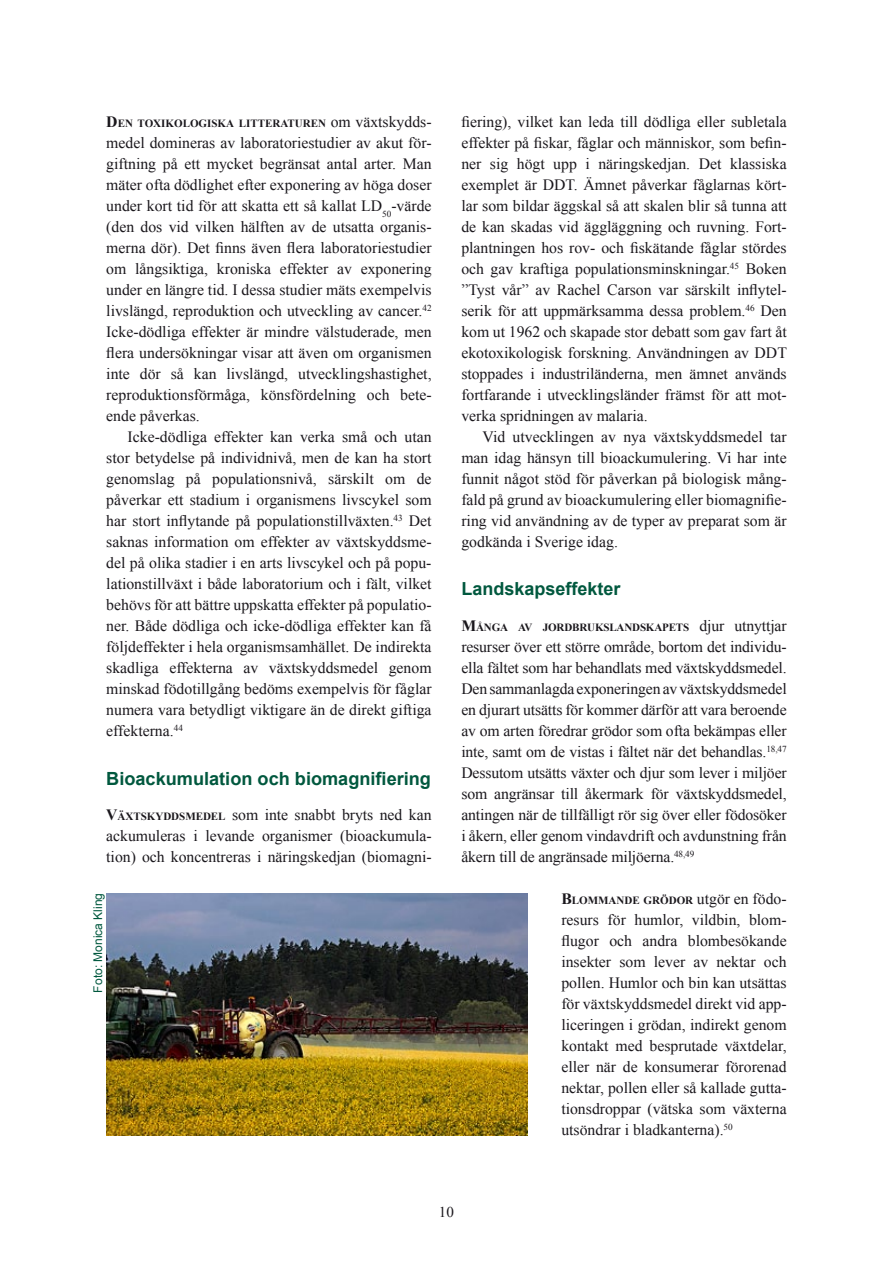
<style>
.page{position:relative;width:893px;height:1263px;background:#fff}
.page>*{position:absolute;margin:0;border:0;box-sizing:border-box;transform-origin:0 0}
.t1{font:700 18.15px "Arial";color:#00583e}
.t2{font:700 18px "Arial";color:#00583e}
.t3{font:15.75px/21px "Times New Roman";color:#1a171c;text-align:justify}
.t4{font:15px "Times New Roman";color:#1a171c}
.t5{font:12px "Arial";color:#00583e}
.t6{font:700 10.95px "Times New Roman";color:#1a171c}
.s1{font-size:15.75px}
.s2{font-weight:400;font-size:15.75px}
.s3{font-weight:700}
.s4{font-weight:700;font-size:10.95px}
</style>
<div class="page">
<img style="left:106px;top:893px;width:421px;height:242px">
<p class="t6" style="left:106px;top:116px;width:327px"><span class="s1">D</span>EN TOXIKOLOGISKA LITTERATUREN <span class="s2">om växtskydds-</span></p>
<p class="t3" style="left:106px;top:132px;width:327px">medel domineras av laboratoriestudier av akut för&shy;giftning på ett mycket begränsat antal arter. Man mäter ofta dödlighet efter exponering av höga doser under kort tid för att skatta ett så kallat LD<sub>50</sub>-värde (den dos vid vilken hälften av de utsatta organis&shy;merna dör). Det finns även flera laboratoriestudier om långsiktiga, kroniska effekter av exponering under en längre tid. I dessa studier mäts exempelvis livslängd, reproduktion och utveckling av cancer.<sup>42<br></sup>Icke-dödliga effekter är mindre välstuderade, men flera undersökningar visar att även om organismen inte dör så kan livslängd, utvecklingshastighet, reproduktionsförmåga, könsfördelning och bete&shy;ende påverkas.</p>
<p class="t3" style="left:106px;top:426px;width:327px;text-indent:21px">Icke-dödliga effekter kan verka små och utan stor betydelse på individnivå, men de kan ha stort genomslag på populationsnivå, särskilt om de påverkar ett stadium i organismens livscykel som har stort inflytande på populationstillväxten.<sup>43</sup> Det saknas information om effekter av växtskyddsme&shy;del på olika stadier i en arts livscykel och på popu&shy;lationstillväxt i både laboratorium och i fält, vilket behövs för att bättre uppskatta effekter på populatio&shy;ner. Både dödliga och icke-dödliga effekter kan få följdeffekter i hela organismsamhället. De indirekta skadliga effekterna av växtskyddsmedel genom minskad födotillgång bedöms exempelvis för fåglar numera vara betydligt viktigare än de direkt giftiga effekterna.<sup>44</sup></p>
<p class="t1" style="left:106px;top:767px;width:326px">Bioackumulation och biomagnifiering</p>
<p class="t3" style="left:106px;top:804px;width:327px"><span class="s3">V</span><span class="s4">ÄXTSKYDDSMEDEL</span> som inte snabbt bryts ned kan ackumuleras i levande organismer (bioackumula&shy;tion) och koncentreras i näringskedjan (biomagni-</p>
<p class="t5" style="left:90px;top:992px;width:101px;rotate:-90deg">Foto: Monica Kling</p>
<p class="t3" style="left:461px;top:111px;width:327px">fiering), vilket kan leda till dödliga eller subletala effekter på fiskar, fåglar och människor, som befin&shy;ner sig högt upp i näringskedjan. Det klassiska exemplet är DDT. Ämnet påverkar fåglarnas kört&shy;lar som bildar äggskal så att skalen blir så tunna att de kan skadas vid äggläggning och ruvning. Fort&shy;plantningen hos rov- och fiskätande fåglar stördes och gav kraftiga populationsminskningar.<sup>45</sup> Boken ”Tyst vår” av Rachel Carson var särskilt inflytel&shy;serik för att uppmärksamma dessa problem.<sup>46</sup> Den kom ut 1962 och skapade stor debatt som gav fart åt ekotoxikologisk forskning. Användningen av DDT stoppades i industriländerna, men ämnet används fortfarande i utvecklingsländer främst för att mot&shy;verka spridningen av malaria.</p>
<p class="t3" style="left:461px;top:426px;width:327px;text-indent:21px">Vid utvecklingen av nya växtskyddsmedel tar man idag hänsyn till bioackumulering. Vi har inte funnit något stöd för påverkan på biologisk mång&shy;fald på grund av bioackumulering eller biomagnifie&shy;ring vid användning av de typer av preparat som är godkända i Sverige idag.</p>
<p class="t2" style="left:461px;top:576px;width:161px">Landskapseffekter</p>
<p class="t6" style="left:461px;top:620px;width:327px"><span class="s1">M</span>ÅNGA AV JORDBRUKSLANDSKAPETS <span class="s2">djur utnyttjar</span></p>
<p class="t3" style="left:461px;top:636px;width:327px">resurser över ett större område, bortom det individu&shy;ella fältet som har behandlats med växtskyddsmedel.<br>Den sammanlagda exponeringen av växtskyddsmedel en djurart utsätts för kommer därför att vara beroende av om arten föredrar grödor som ofta bekämpas eller inte, samt om de vistas i fältet när det behandlas.<sup>18,47<br></sup>Dessutom utsätts växter och djur som lever i miljöer som angränsar till åkermark för växtskyddsmedel, antingen när de tillfälligt rör sig över eller födosöker i åkern, eller genom vindavdrift och avdunstning från åkern till de angränsade miljöerna.<sup>48,49</sup></p>
<p class="t6" style="left:561px;top:893px;width:227px"><span class="s1">B</span>LOMMANDE GRÖDOR <span class="s2">utgör en födo-</span></p>
<p class="t3" style="left:561px;top:909px;width:227px">resurs för humlor, vildbin, blom&shy;flugor och andra blombesökande insekter som lever av nektar och pollen. Humlor och bin kan utsättas för växtskyddsmedel direkt vid app&shy;liceringen i grödan, indirekt genom kontakt med besprutade växtdelar, eller när de konsumerar förorenad nektar, pollen eller så kallade gutta&shy;tionsdroppar (vätska som växterna utsöndrar i bladkanterna).<sup>50</sup></p>
<p class="t4" style="left:439px;top:1202px;width:16px">10</p>
</div>
